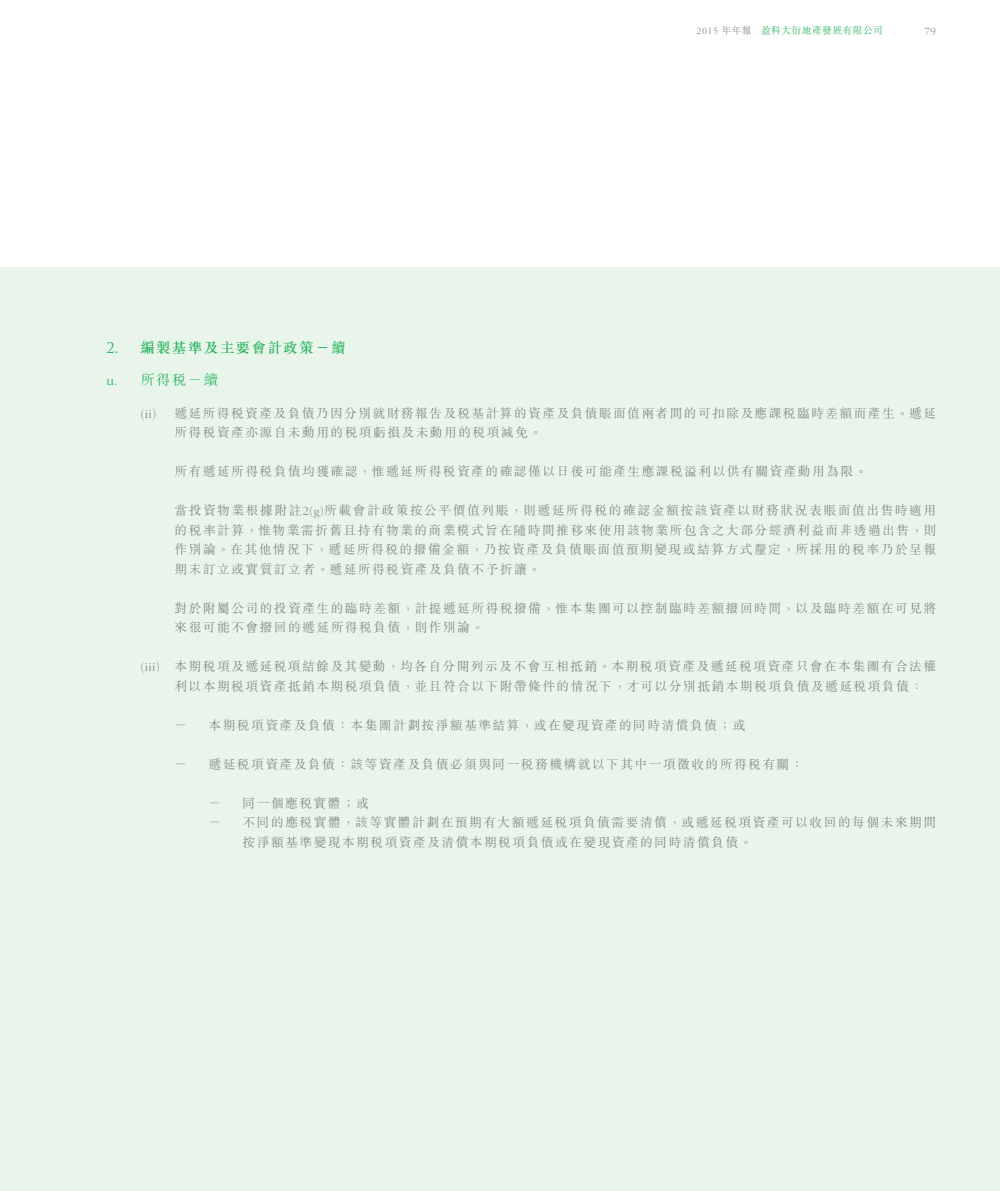
<style>
.page{position:relative;width:1000px;height:1191px;background:#fff}
.page>*{position:absolute;margin:0;border:0;box-sizing:border-box;transform-origin:0 0}
.t1{font:500 14.25px "M Sung HK";letter-spacing:.115em;color:#21b259}
.t2{font:300 14.25px "M Sung HK";color:#21b259}
.t3{font:300 12.75px/19.5px "M Sung HK";letter-spacing:.115em;color:#7e8083}
.t4{font:300 12.75px "Fairfield LT Std";color:#7e8083}
.t5{font:300 11.25px "Fairfield LT Std";color:#7e8083}
.t6{font:300 9.75px "M Sung HK";letter-spacing:.045em;color:#21b259}
.s1{font-family:"Fairfield LT Std";color:#7e8083}
.s2{color:#7e8083}
.s3{font-family:"Trajan Pro";font-weight:400}
.s4{font-family:"Fairfield LT Std"}
</style>
<div class="page">
<div style="left:0;top:268px;width:999px;height:923px;background:#e9f5ea"></div>
<p class="t6" style="left:696px;top:24px;width:188px"><span class="s1">2015</span> <span class="s2">年年報</span> 盈科大衍地產發展有限公司</p>
<p class="t5" style="left:924px;top:25px;width:13px">79</p>
<p class="t1" style="left:106px;top:338px;width:241px"><span class="s3">2.</span> 編製基準及主要會計政策－續</p>
<p class="t2" style="left:106px;top:370px;width:113px"><span class="s4">u.</span> 所得稅－續</p>
<p class="t4" style="left:140px;top:406px;width:17px">(ii)</p>
<p class="t3" style="left:174px;top:402px;width:763px">遞延所得稅資產及負債乃因分別就財務報告及稅基計算的資產及負債賬面值兩者間的可扣除及應課稅臨時差額而產生。遞延所得稅資產亦源自未動用的稅項虧損及未動用的稅項減免。</p>
<p class="t3" style="left:174px;top:461px;width:694px">所有遞延所得稅負債均獲確認，惟遞延所得稅資產的確認僅以日後可能產生應課稅溢利以供有關資產動用為限。</p>
<p class="t3" style="left:174px;top:500px;width:763px;text-align:justify">當投資物業根據附註<span class="s4">2(g)</span>所載會計政策按公平價值列賬，則遞延所得稅的確認金額按該資產以財務狀況表賬面值出售時適用的稅率計算，惟物業需折舊且持有物業的商業模式旨在隨時間推移來使用該物業所包含之大部分經濟利益而非透過出售，則作別論。在其他情況下，遞延所得稅的撥備金額，乃按資產及負債賬面值預期變現或結算方式釐定，所採用的稅率乃於呈報期末訂立或實質訂立者。遞延所得稅資產及負債不予折讓。</p>
<p class="t3" style="left:174px;top:597px;width:763px">對於附屬公司的投資產生的臨時差額，計提遞延所得稅撥備，惟本集團可以控制臨時差額撥回時間，以及臨時差額在可見將來很可能不會撥回的遞延所得稅負債，則作別論。</p>
<p class="t3" style="left:174px;top:656px;width:763px;text-indent:-34px"><span class="s4">(iii)</span> 本期稅項及遞延稅項結餘及其變動，均各自分開列示及不會互相抵銷。本期稅項資產及遞延稅項資產只會在本集團有合法權利以本期稅項資產抵銷本期稅項負債，並且符合以下附帶條件的情況下，才可以分別抵銷本期稅項負債及遞延稅項負債：</p>
<p class="t3" style="left:174px;top:714px;width:14px">－</p>
<p class="t3" style="left:208px;top:714px;width:538px">本期稅項資產及負債：本集團計劃按淨額基準結算，或在變現資產的同時清償負債；或</p>
<p class="t3" style="left:174px;top:753px;width:14px">－</p>
<p class="t3" style="left:208px;top:753px;width:596px">遞延稅項資產及負債：該等資產及負債必須與同一稅務機構就以下其中一項徵收的所得稅有關：</p>
<p class="t3" style="left:208px;top:792px;width:14px">－</p>
<p class="t3" style="left:242px;top:792px;width:128px">同一個應稅實體；或</p>
<p class="t3" style="left:208px;top:812px;width:14px">－</p>
<p class="t3" style="left:242px;top:812px;width:695px">不同的應稅實體，該等實體計劃在預期有大額遞延稅項負債需要清償，或遞延稅項資產可以收回的每個未來期間按淨額基準變現本期稅項資產及清償本期稅項負債或在變現資產的同時清償負債。</p>
</div>
